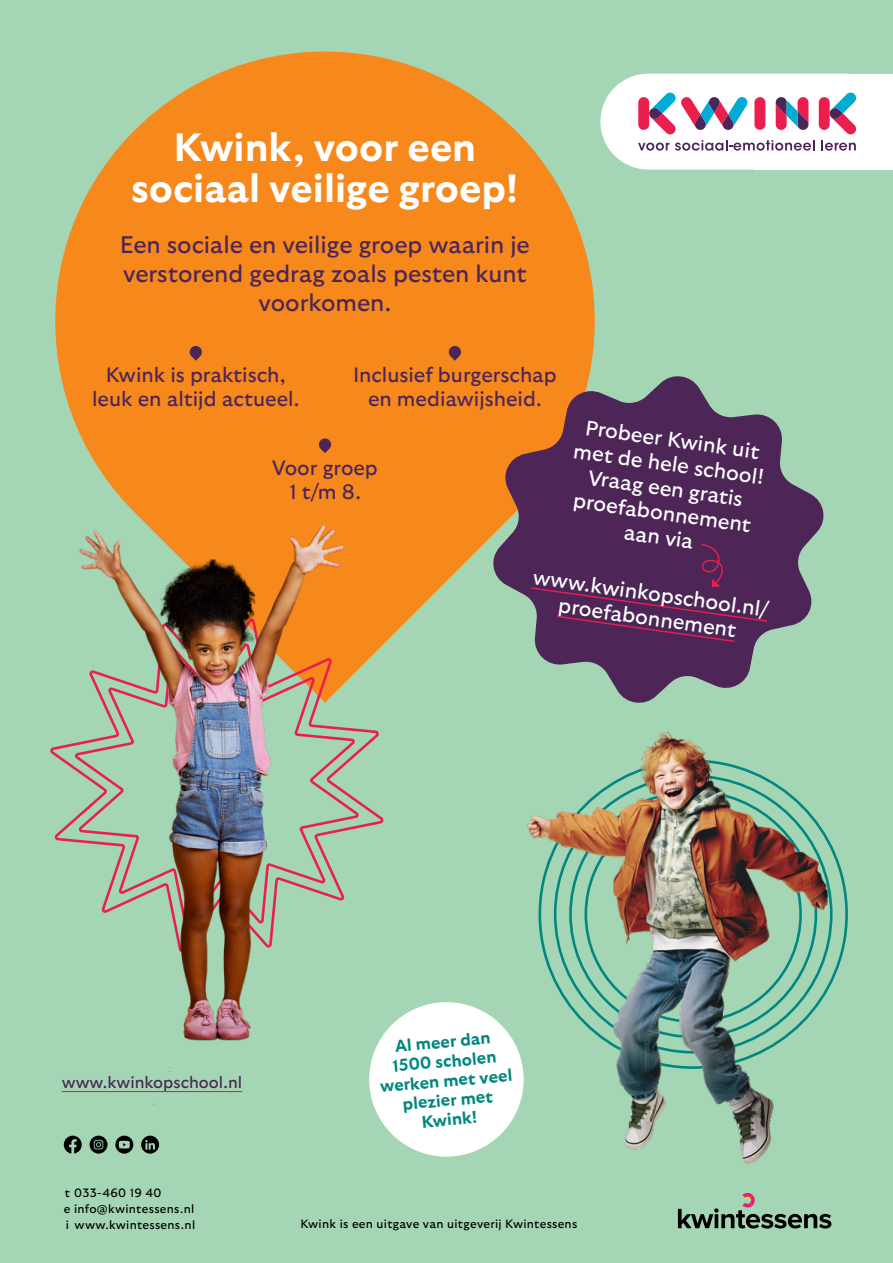
<style>
.page{position:relative;width:893px;height:1263px;background:#a4d6b5}
.page>*{position:absolute;margin:0;border:0;box-sizing:border-box;transform-origin:0 0}
.t1{font:700 39.45px/41.1px "GT Ultra";color:#fff;text-align:center}
.t2{font:23.85px/28.7px "GT Ultra";color:#4d2657;text-align:center}
.t3{font:21.15px/24.6px "GT Ultra";color:#fff;text-align:center}
.t4{font:20.7px/24.2px "GT Ultra";color:#4d2657;text-align:center}
.t5{font:700 16.95px/19.4px "GT Ultra";color:#008780;text-align:center}
.t6{font:16.5px "GT Ultra";color:#4d2657}
.t7{font:12px/15.8px "GT Ultra";letter-spacing:.025em;color:#000}
</style>
<div class="page">
<div style="left:755px;top:74px;width:138px;height:96px;background:#fff"></div>
<div style="left:600px;top:74px;width:293px;height:96px;background:#fff;border-radius:48px"></div>
<div style="left:638px;top:97px;width:11px;height:33px;background:#eb1f4d;border-radius:5px"></div>
<div style="left:819px;top:97px;width:11px;height:33px;background:#eb1f4d;border-radius:5px"></div>
<div style="left:754px;top:97px;width:11px;height:33px;background:#eb1f4d;border-radius:5px"></div>
<svg style="left:638px;top:143px;width:31px;height:8px"></svg>
<svg style="left:675px;top:140px;width:140px;height:11px"></svg>
<svg style="left:821px;top:140px;width:35px;height:11px"></svg>
<svg style="left:830px;top:92px;width:26px;height:42px"></svg>
<svg style="left:649px;top:93px;width:99px;height:41px"></svg>
<svg style="left:776px;top:97px;width:32px;height:33px"></svg>
<svg style="left:141px;top:1135px;width:18px;height:18px"></svg>
<svg style="left:64px;top:1135px;width:18px;height:18px"></svg>
<svg style="left:115px;top:1135px;width:18px;height:18px"></svg>
<svg style="left:90px;top:1135px;width:18px;height:18px"></svg>
<svg style="left:55px;top:52px;width:540px;height:590px;fill:#f7891c"></svg>
<svg style="left:489px;top:372px;width:335px;height:326px;fill:#4d2657"></svg>
<div style="left:530px;top:543px;width:239px;height:100px;background:#4d2657"></div>
<svg style="left:50px;top:616px;width:336px;height:226px"></svg>
<svg style="left:72px;top:641px;width:6px;height:202px"></svg>
<img style="left:78px;top:513px;width:286px;height:528px">
<img style="left:527px;top:698px;width:318px;height:466px">
<div style="left:369px;top:1002px;width:155px;height:155px;background:#fff;border-radius:50%"></div>
<svg style="left:319px;top:438px;width:12px;height:15px"></svg>
<svg style="left:190px;top:346px;width:12px;height:15px"></svg>
<svg style="left:449px;top:346px;width:12px;height:15px"></svg>
<hr style="left:62px;top:1091px;width:180px;height:1px;background:#eb1f4d">
<svg style="left:678px;top:1193px;width:153px;height:35px"></svg>
<h1 class="t1" style="left:131px;top:127px;width:389px">Kwink, voor een sociaal veilige groep!</h1>
<p class="t2" style="left:120px;top:231px;width:411px">Een sociale en veilige groep waarin je verstorend gedrag zoals pesten kunt voorkomen.</p>
<p class="t4" style="left:92px;top:363px;width:209px">Kwink is praktisch, leuk en altijd actueel.</p>
<p class="t4" style="left:353px;top:363px;width:205px">Inclusief burgerschap en mediawijsheid.</p>
<p class="t4" style="left:272px;top:456px;width:107px">Voor groep<br>1 t/m 8.</p>
<p class="t3" style="left:579px;top:414px;width:194px;rotate:8deg">Probeer Kwink uit met de hele school!<br>Vraag een gratis proefabonnement aan via</p>
<p class="t3" style="left:535px;top:565px;width:239px;rotate:8deg">www.kwinkopschool.nl/ proefabonnement</p>
<p class="t6" style="left:62px;top:1073px;width:182px">www.kwinkopschool.nl</p>
<p class="t7" style="left:64px;top:1185px;width:133px">t 033-460 19 40<br>e info@kwintessens.nl i www.kwintessens.nl</p>
<p class="t5" style="left:376px;top:1038px;width:134px;rotate:-5deg">Al meer dan<br>1500 scholen werken met veel plezier met<br>Kwink!</p>
<p class="t7" style="left:301px;top:1216px;width:278px">Kwink is een uitgave van uitgeverij Kwintessens</p>
</div>
